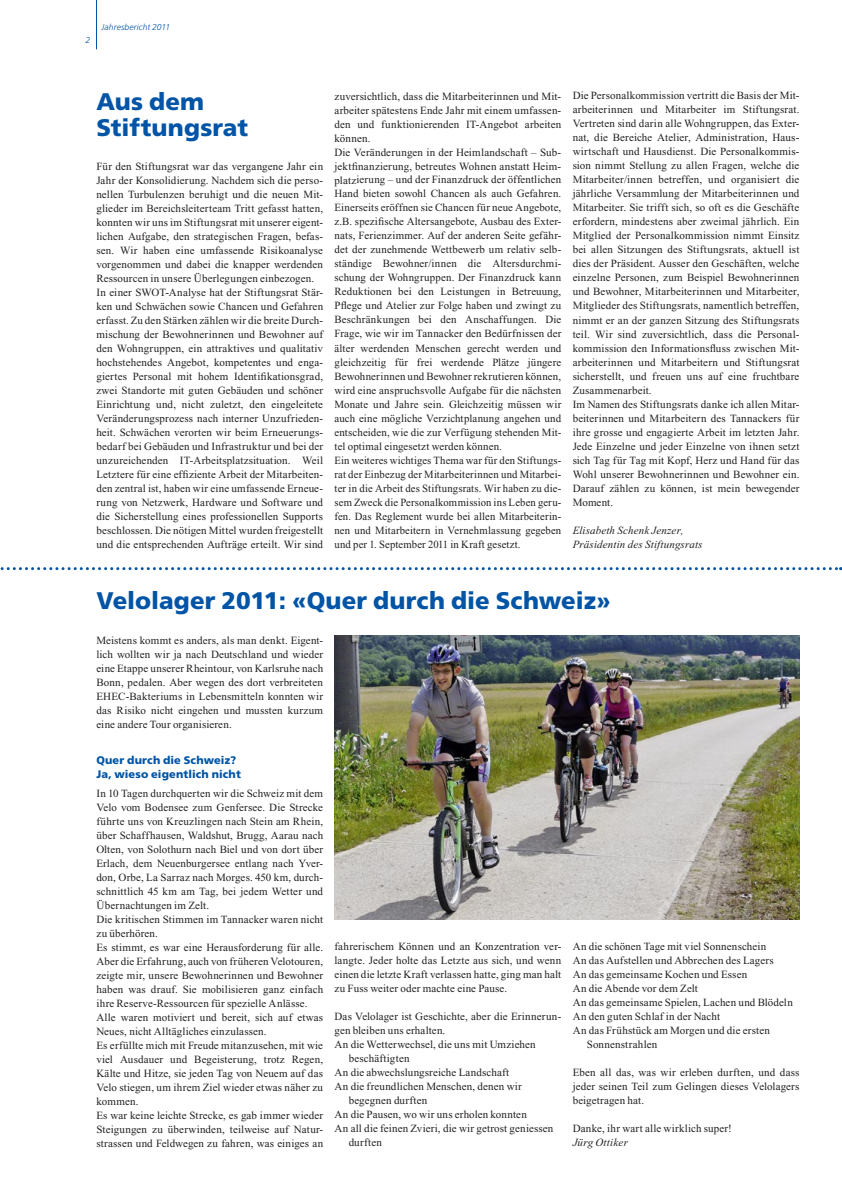
<style>
.page{position:relative;width:842px;height:1191px;background:#fff}
.page>*{position:absolute;margin:0;border:0;box-sizing:border-box;transform-origin:0 0}
.t1{font:900 24px/26px "Frutiger";letter-spacing:.005em;color:#0154a6}
.t2{font:11px/14px "Times New Roman";letter-spacing:.015em;color:#231f20}
.t3{font:italic 11px/14px "Times New Roman";letter-spacing:.015em;color:#231f20}
.t4{font:900 11px/14px "Frutiger";letter-spacing:.01em;color:#0154a6}
.t5{font:italic 300 8.5px "Frutiger LT Std";letter-spacing:.01em;color:#0154a6}
</style>
<div class="page">
<hr style="left:96px;top:0;width:1px;height:49px;background:#0154a6">
<svg style="left:0;top:567px;width:841px;height:3px"></svg>
<img style="left:334px;top:635px;width:465px;height:284px">
<p class="t5" style="left:86px;top:35px;width:6px">2</p>
<p class="t5" style="left:102px;top:23px;width:70px">Jahresbericht 2011</p>
<h1 class="t1" style="left:96px;top:88px;width:153px">Aus dem<br>Stiftungsrat</h1>
<p class="t2" style="left:96px;top:159px;width:228px">Für den Stiftungsrat war das vergangene Jahr ein Jahr der Konsolidierung. Nachdem sich die perso&shy;nellen Turbulenzen beruhigt und die neuen Mit&shy;glieder im Bereichsleiterteam Tritt gefasst hatten, konnten wir uns im Stiftungsrat mit unserer eigent&shy;lichen Aufgabe, den strategischen Fragen, befas&shy;sen. Wir haben eine umfassende Risikoanalyse vorgenommen und dabei die knapper werdenden Ressourcen in unsere Überlegungen einbezogen.<br>In einer SWOT-Analyse hat der Stiftungsrat Stär&shy;ken und Schwächen sowie Chancen und Gefahren erfasst. Zu den Stärken zählen wir die breite Durch&shy;mischung der Bewohnerinnen und Bewohner auf den Wohngruppen, ein attraktives und qualitativ hochstehendes Angebot, kompetentes und enga&shy;giertes Personal mit hohem Identifikationsgrad, zwei Standorte mit guten Gebäuden und schöner Einrichtung und, nicht zuletzt, den eingeleitete Veränderungsprozess nach interner Unzufrieden&shy;heit. Schwächen verorten wir beim Erneuerungs&shy;bedarf bei Gebäuden und Infrastruktur und bei der unzureichenden IT-Arbeitsplatzsituation. Weil Letztere für eine effiziente Arbeit der Mitarbeiten&shy;den zentral ist, haben wir eine umfassende Erneue&shy;rung von Netzwerk, Hardware und Software und die Sicherstellung eines professionellen Supports beschlossen. Die nötigen Mittel wurden freigestellt und die entsprechenden Aufträge erteilt. Wir sind</p>
<p class="t2" style="left:334px;top:89px;width:228px">zuversichtlich, dass die Mitarbeiterinnen und Mit&shy;arbeiter spätestens Ende Jahr mit einem umfassen&shy;den und funktionierenden IT-Angebot arbeiten können.<br>Die Veränderungen in der Heimlandschaft – Sub&shy;jektfinanzierung, betreutes Wohnen anstatt Heim&shy;platzierung – und der Finanzdruck der öffentlichen Hand bieten sowohl Chancen als auch Gefahren.<br>Einerseits eröffnen sie Chancen für neue Angebote, z.B. spezifische Altersangebote, Ausbau des Exter&shy;nats, Ferienzimmer. Auf der anderen Seite gefähr&shy;det der zunehmende Wettbewerb um relativ selb&shy;ständige Bewohner/innen die Altersdurchmi&shy;schung der Wohngruppen. Der Finanzdruck kann Reduktionen bei den Leistungen in Betreuung, Pflege und Atelier zur Folge haben und zwingt zu Beschränkungen bei den Anschaffungen. Die Frage, wie wir im Tannacker den Bedürfnissen der älter werdenden Menschen gerecht werden und gleichzeitig für frei werdende Plätze jüngere Bewohnerinnen und Bewohner rekrutieren können, wird eine anspruchsvolle Aufgabe für die nächsten Monate und Jahre sein. Gleichzeitig müssen wir auch eine mögliche Verzichtplanung angehen und entscheiden, wie die zur Verfügung stehenden Mit&shy;tel optimal eingesetzt werden können.<br>Ein weiteres wichtiges Thema war für den Stiftungs&shy;rat der Einbezug der Mitarbeiterinnen und Mitarbei&shy;ter in die Arbeit des Stiftungsrats. Wir haben zu die&shy;sem Zweck die Personalkommission ins Leben geru&shy;fen. Das Reglement wurde bei allen Mitarbeiterin&shy;nen und Mitarbeitern in Vernehmlassung gegeben und per 1. September 2011 in Kraft gesetzt.</p>
<p class="t2" style="left:573px;top:89px;width:228px">Die Personalkommission vertritt die Basis der Mit&shy;arbeiterinnen und Mitarbeiter im Stiftungsrat.<br>Vertreten sind darin alle Wohngruppen, das Exter&shy;nat, die Bereiche Atelier, Administration, Haus&shy;wirtschaft und Hausdienst. Die Personalkommis&shy;sion nimmt Stellung zu allen Fragen, welche die Mitarbeiter/innen betreffen, und organisiert die jährliche Versammlung der Mitarbeiterinnen und Mitarbeiter. Sie trifft sich, so oft es die Geschäfte erfordern, mindestens aber zweimal jährlich. Ein Mitglied der Personalkommission nimmt Einsitz bei allen Sitzungen des Stiftungsrats, aktuell ist dies der Präsident. Ausser den Geschäften, welche einzelne Personen, zum Beispiel Bewohnerinnen und Bewohner, Mitarbeiterinnen und Mitarbeiter, Mitglieder des Stiftungsrats, namentlich betreffen, nimmt er an der ganzen Sitzung des Stiftungsrats teil. Wir sind zuversichtlich, dass die Personal&shy;kommission den Informationsfluss zwischen Mit&shy;arbeiterinnen und Mitarbeitern und Stiftungsrat sicherstellt, und freuen uns auf eine fruchtbare Zusammenarbeit.<br>Im Namen des Stiftungsrats danke ich allen Mitar&shy;beiterinnen und Mitarbeitern des Tannackers für ihre grosse und engagierte Arbeit im letzten Jahr.<br>Jede Einzelne und jeder Einzelne von ihnen setzt sich Tag für Tag mit Kopf, Herz und Hand für das Wohl unserer Bewohnerinnen und Bewohner ein.<br>Darauf zählen zu können, ist mein bewegender Moment.</p>
<p class="t3" style="left:573px;top:523px;width:131px">Elisabeth Schenk Jenzer,<br>Präsidentin des Stiftungsrats</p>
<h1 class="t1" style="left:96px;top:587px;width:516px">Velolager 2011: «Quer durch die Schweiz»</h1>
<p class="t2" style="left:96px;top:633px;width:228px;text-align:justify">Meistens kommt es anders, als man denkt. Eigent&shy;lich wollten wir ja nach Deutschland und wieder eine Etappe unserer Rheintour, von Karlsruhe nach Bonn, pedalen. Aber wegen des dort verbreiteten EHEC-Bakteriums in Lebensmitteln konnten wir das Risiko nicht eingehen und mussten kurzum eine andere Tour organisieren.</p>
<p class="t4" style="left:96px;top:753px;width:146px">Quer durch die Schweiz?<br>Ja, wieso eigentlich nicht</p>
<p class="t2" style="left:96px;top:786px;width:228px">In 10 Tagen durchquerten wir die Schweiz mit dem Velo vom Bodensee zum Genfersee. Die Strecke führte uns von Kreuzlingen nach Stein am Rhein, über Schaffhausen, Waldshut, Brugg, Aarau nach Olten, von Solothurn nach Biel und von dort über Erlach, dem Neuenburgersee entlang nach Yver&shy;don, Orbe, La Sarraz nach Morges. 450 km, durch&shy;schnittlich 45 km am Tag, bei jedem Wetter und Übernachtungen im Zelt.<br>Die kritischen Stimmen im Tannacker waren nicht zu überhören.<br>Es stimmt, es war eine Herausforderung für alle.<br>Aber die Erfahrung, auch von früheren Velotouren, zeigte mir, unsere Bewohnerinnen und Bewohner haben was drauf. Sie mobilisieren ganz einfach ihre Reserve-Ressourcen für spezielle Anlässe.<br>Alle waren motiviert und bereit, sich auf etwas Neues, nicht Alltägliches einzulassen.<br>Es erfüllte mich mit Freude mitanzusehen, mit wie viel Ausdauer und Begeisterung, trotz Regen, Kälte und Hitze, sie jeden Tag von Neuem auf das Velo stiegen, um ihrem Ziel wieder etwas näher zu kommen.<br>Es war keine leichte Strecke, es gab immer wieder Steigungen zu überwinden, teilweise auf Natur&shy;strassen und Feldwegen zu fahren, was einiges an</p>
<p class="t2" style="left:334px;top:939px;width:228px;text-align:justify">fahrerischem Können und an Konzentration ver&shy;langte. Jeder holte das Letzte aus sich, und wenn einen die letzte Kraft verlassen hatte, ging man halt zu Fuss weiter oder machte eine Pause.</p>
<p class="t2" style="left:334px;top:1009px;width:228px">Das Velolager ist Geschichte, aber die Erinnerun-</p>
<p class="t2" style="left:334px;top:1023px;width:112px">gen bleiben uns erhalten.</p>
<p class="t2" style="left:334px;top:1037px;width:203px">An die Wetterwechsel, die uns mit Umziehen</p>
<p class="t2" style="left:349px;top:1051px;width:62px">beschäftigten</p>
<p class="t2" style="left:334px;top:1065px;width:176px">An die abwechslungsreiche Landschaft</p>
<p class="t2" style="left:334px;top:1079px;width:189px">An die freundlichen Menschen, denen wir</p>
<p class="t2" style="left:349px;top:1093px;width:80px">begegnen durften</p>
<p class="t2" style="left:334px;top:1107px;width:194px">An die Pausen, wo wir uns erholen konnten</p>
<p class="t2" style="left:334px;top:1121px;width:220px">An all die feinen Zvieri, die wir getrost geniessen</p>
<p class="t2" style="left:349px;top:1135px;width:35px">durften</p>
<p class="t2" style="left:573px;top:939px;width:195px">An die schönen Tage mit viel Sonnenschein</p>
<p class="t2" style="left:573px;top:953px;width:202px">An das Aufstellen und Abbrechen des Lagers</p>
<p class="t2" style="left:573px;top:967px;width:176px">An das gemeinsame Kochen und Essen</p>
<p class="t2" style="left:573px;top:981px;width:127px">An die Abende vor dem Zelt</p>
<p class="t2" style="left:573px;top:995px;width:222px">An das gemeinsame Spielen, Lachen und Blödeln</p>
<p class="t2" style="left:573px;top:1009px;width:149px">An den guten Schlaf in der Nacht</p>
<p class="t2" style="left:573px;top:1023px;width:199px">An das Frühstück am Morgen und die ersten</p>
<p class="t2" style="left:587px;top:1037px;width:72px">Sonnenstrahlen</p>
<p class="t2" style="left:573px;top:1065px;width:228px;text-align:justify">Eben all das, was wir erleben durften, und dass jeder seinen Teil zum Gelingen dieses Velolagers beigetragen hat.</p>
<p class="t2" style="left:573px;top:1121px;width:161px">Danke, ihr wart alle wirklich super!</p>
<p class="t3" style="left:573px;top:1135px;width:57px">Jürg Ottiker</p>
</div>
